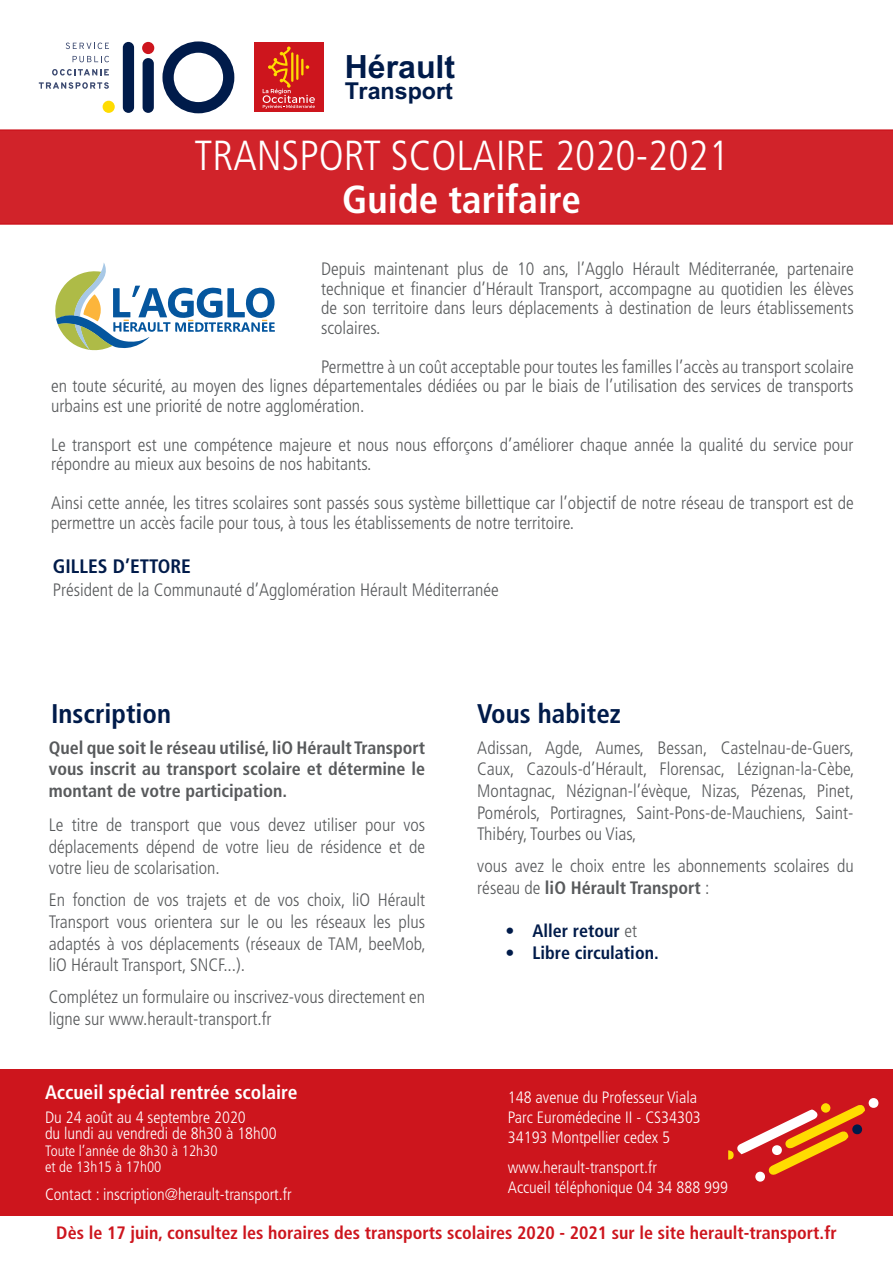
<style>
.page{position:relative;width:893px;height:1263px;background:#fff}
.page>*{position:absolute;margin:0;border:0;box-sizing:border-box;transform-origin:0 0}
.t1{font:300 condensed 42px "Frutiger LT Std";color:#fff}
.t2{font:700 condensed 39px "Frutiger LT Std";color:#fff}
.t3{font:700 32.1px "Arial";color:#001b4a}
.t4{font:700 condensed 27px "Frutiger LT Std";color:#001b4a}
.t5{font:700 23.25px "Arial";color:#001b4a}
.t6{font:700 condensed 19.5px "Frutiger LT Std";color:#fff}
.t7{font:700 condensed 19.5px "Frutiger LT Std";color:#001b4a}
.t8{font:300 condensed 18px/21.6px "Frutiger LT Std";color:#585a5c;text-align:justify}
.t9{font:700 condensed 18px/21.6px "Frutiger LT Std";color:#585a5c;text-align:justify}
.t10{font:700 condensed 18px "Frutiger LT Std";color:#cd151d}
.t11{font:700 condensed 18px "Frutiger LT Std";color:#001b4a}
.t12{font:300 condensed 16.5px/19.8px "Frutiger LT Std";color:#fff}
.t13{font:300 condensed 15px/16.5px "Frutiger LT Std";color:#fff}
.s1{font-weight:700}
.s2{font-weight:300;color:#585a5c}
</style>
<div class="page">
<div style="left:0;top:1069px;width:893px;height:146px;background:#cd151d"></div>
<svg style="left:55px;top:263px;width:220px;height:88px"></svg>
<svg style="left:728px;top:1105px;width:137px;height:70px"></svg>
<div style="left:772px;top:1145px;width:10px;height:10px;background:#fff;border-radius:50%"></div>
<div style="left:869px;top:1098px;width:9px;height:10px;background:#fff;border-radius:50%"></div>
<div style="left:852px;top:1124px;width:10px;height:10px;background:#001b4a;border-radius:50%"></div>
<div style="left:755px;top:1171px;width:10px;height:11px;background:#fff;border-radius:50%"></div>
<div style="left:821px;top:1103px;width:9px;height:10px;background:#ffdc01;border-radius:50%"></div>
<div style="left:0;top:129px;width:893px;height:96px;background:#d1232a"></div>
<div style="left:254px;top:43px;width:70px;height:69px;background:#cd151d"></div>
<svg style="left:263px;top:47px;width:52px;height:62px"></svg>
<svg style="left:52px;top:69px;width:57px;height:7px"></svg>
<svg style="left:39px;top:82px;width:70px;height:7px"></svg>
<svg style="left:66px;top:43px;width:43px;height:6px"></svg>
<svg style="left:73px;top:56px;width:36px;height:6px"></svg>
<svg style="left:162px;top:41px;width:72px;height:72px"></svg>
<div style="left:123px;top:42px;width:11px;height:71px;background:#001b4a;border-radius:6px"></div>
<div style="left:143px;top:58px;width:11px;height:55px;background:#001b4a;border-radius:6px"></div>
<div style="left:142px;top:42px;width:12px;height:12px;background:#cd151d;border-radius:50%"></div>
<div style="left:103px;top:101px;width:12px;height:12px;background:#ffdc01;border-radius:50%"></div>
<h3 class="t3" style="left:345px;top:46px;width:112px">Hérault</h3>
<p class="t5" style="left:345px;top:76px;width:110px">Transport</p>
<h1 class="t1" style="left:194px;top:131px;width:536px">TRANSPORT SCOLAIRE 2020-2021</h1>
<h2 class="t2" style="left:342px;top:177px;width:240px">Guide tarifaire</h2>
<p class="t8" style="left:321px;top:259px;width:534px;line-height:19.5px">Depuis maintenant plus de 10 ans, l’Agglo Hérault Méditerranée, partenaire technique et financier d’Hérault Transport, accompagne au quotidien les élèves de son territoire dans leurs déplacements à destination de leurs établissements scolaires.</p>
<p class="t8" style="left:51px;top:357px;width:804px;line-height:19.5px;text-indent:270px">Permettre à un coût acceptable pour toutes les familles l’accès au transport scolaire en toute sécurité, au moyen des lignes départementales dédiées ou par le biais de l’utilisation des services de transports urbains est une priorité de notre agglomération.</p>
<p class="t8" style="left:51px;top:435px;width:804px;line-height:19.5px">Le transport est une compétence majeure et nous nous efforçons d’améliorer chaque année la qualité du service pour répondre au mieux aux besoins de nos habitants.</p>
<p class="t8" style="left:51px;top:493px;width:804px;line-height:19.5px">Ainsi cette année, les titres scolaires sont passés sous système billettique car l’objectif de notre réseau de transport est de permettre un accès facile pour tous, à tous les établissements de notre territoire.</p>
<p class="t7" style="left:53px;top:555px;width:140px">GILLES D’ETTORE</p>
<p class="t8" style="left:53px;top:579px;width:448px">Président de la Communauté d’Agglomération Hérault Méditerranée</p>
<h3 class="t4" style="left:51px;top:698px;width:122px">Inscription</h3>
<h3 class="t4" style="left:477px;top:698px;width:145px">Vous habitez</h3>
<p class="t9" style="left:49px;top:737px;width:378px">Quel que soit le réseau utilisé, liO Hérault Transport vous inscrit au transport scolaire et détermine le montant de votre participation.</p>
<p class="t8" style="left:49px;top:814px;width:378px">Le titre de transport que vous devez utiliser pour vos déplacements dépend de votre lieu de résidence et de votre lieu de scolarisation.</p>
<p class="t8" style="left:49px;top:890px;width:378px">En fonction de vos trajets et de vos choix, liO Hérault Transport vous orientera sur le ou les réseaux les plus adaptés à vos déplacements (réseaux de TAM, beeMob, liO Hérault Transport, SNCF...).</p>
<p class="t8" style="left:49px;top:986px;width:378px">Complétez un formulaire ou inscrivez-vous directement en ligne sur www.herault-transport.fr</p>
<p class="t6" style="left:45px;top:1080px;width:254px">Accueil spécial rentrée scolaire</p>
<p class="t12" style="left:45px;top:1109px;width:233px;line-height:16.5px">Du 24 août au 4 septembre 2020<br>du lundi au vendredi de 8h30 à 18h00</p>
<p class="t13" style="left:45px;top:1143px;width:174px">Toute l’année de 8h30 à 12h30 et de 13h15 à 17h00</p>
<p class="t12" style="left:45px;top:1184px;width:248px">Contact : inscription@herault-transport.fr</p>
<p class="t8" style="left:477px;top:737px;width:378px">Adissan, Agde, Aumes, Bessan, Castelnau-de-Guers, Caux, Cazouls-d’Hérault, Florensac, Lézignan-la-Cèbe, Montagnac, Nézignan-l’évèque, Nizas, Pézenas, Pinet, Pomérols, Portiragnes, Saint-Pons-de-Mauchiens, Saint-Thibéry, Tourbes ou Vias,</p>
<p class="t8" style="left:477px;top:855px;width:378px">vous avez le choix entre les abonnements scolaires du réseau de <span class="s1">liO Hérault Transport</span> :</p>
<p class="t11" style="left:506px;top:920px;width:133px">• Aller retour <span class="s2">et</span></p>
<p class="t11" style="left:506px;top:942px;width:155px">• Libre circulation.</p>
<p class="t12" style="left:508px;top:1088px;width:194px">148 avenue du Professeur Viala<br>Parc Euromédecine II - CS34303<br>34193 Montpellier cedex 5</p>
<p class="t12" style="left:508px;top:1158px;width:222px">www.herault-transport.fr<br>Accueil téléphonique 04 34 888 999</p>
<p class="t10" style="left:56px;top:1222px;width:782px">Dès le 17 juin, consultez les horaires des transports scolaires 2020 - 2021 sur le site herault-transport.fr</p>
</div>
